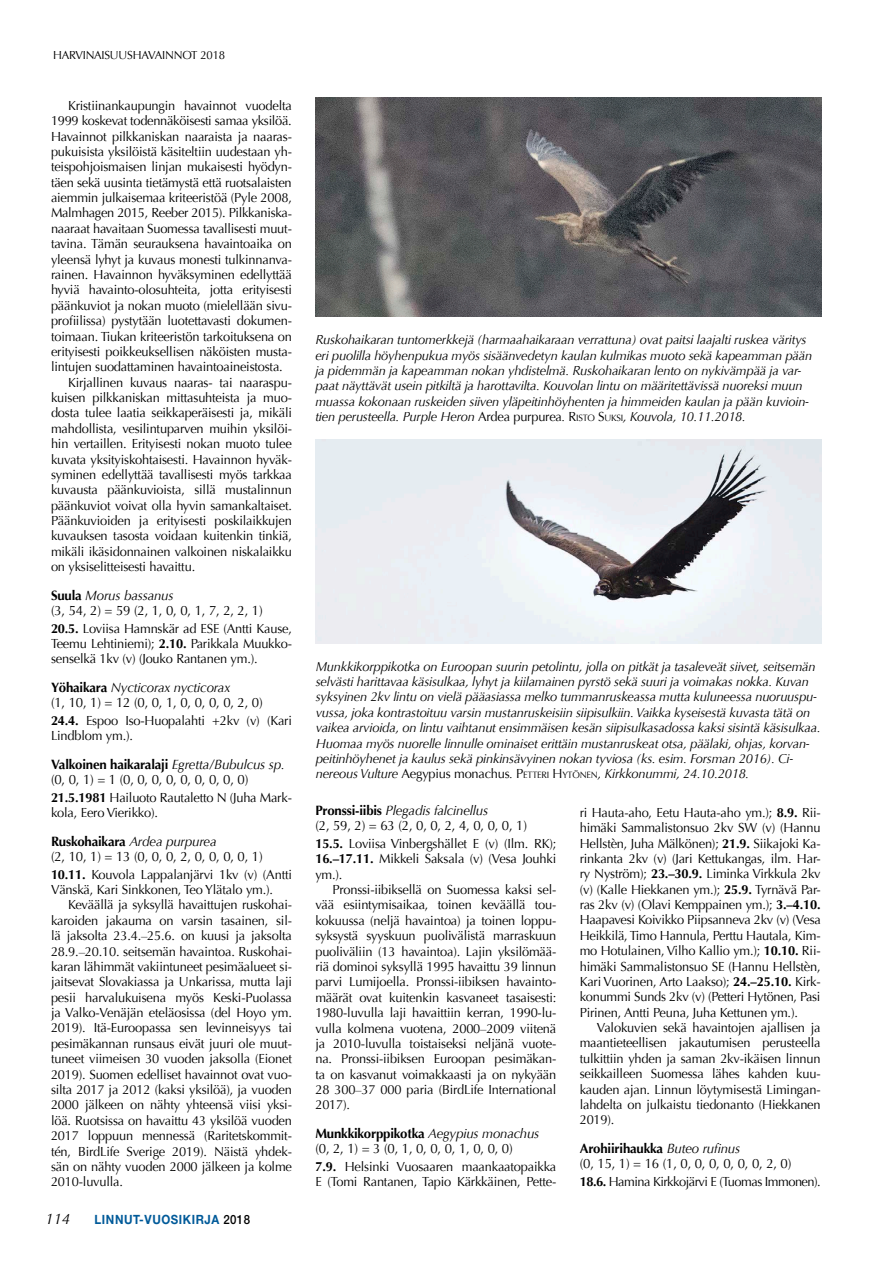
<style>
.page{position:relative;width:893px;height:1263px;background:#fff}
.page>*{position:absolute;margin:0;border:0;box-sizing:border-box;transform-origin:0 0}
.t1{font:italic 15px "Optima";color:#000}
.t2{font:13.5px/15.5px "Optima";letter-spacing:-.015em;color:#000}
.t3{font:13.2px/15.5px "Optima";letter-spacing:-.015em;color:#000;text-align:justify}
.t4{font:italic 13.2px/15.3px "Optima";letter-spacing:-.015em;color:#000}
.t5{font:13.2px "Optima";letter-spacing:-.04em;color:#000}
.t6{font:700 12.75px "Helvetica Neue";letter-spacing:.05em;color:#005a99;scale:.9 1}
.t7{font:11.7px "Optima";letter-spacing:-.02em;color:#000}
.s1{font-weight:700}
.s2{font-style:italic}
.s3{font-weight:500;color:#000}
.s4{font-style:normal}
.s5{font-style:normal;font-size:9.15px}
</style>
<div class="page">
<img style="left:315px;top:98px;width:506px;height:219px">
<img style="left:315px;top:440px;width:506px;height:204px">
<p class="t7" style="left:53px;top:49px;width:173px">HARVINAISUUSHAVAINNOT 2018</p>
<p class="t3" style="left:68px;top:98px;width:225px">Kristiinankaupungin havainnot vuodelta</p>
<p class="t3" style="left:51px;top:113px;width:242px">1999 koskevat todennäköisesti samaa yksilöä.</p>
<p class="t3" style="left:51px;top:129px;width:242px">Havainnot pilkkaniskan naaraista ja naaras-</p>
<p class="t3" style="left:51px;top:144px;width:242px">pukuisista yksilöistä käsiteltiin uudestaan yh-</p>
<p class="t3" style="left:51px;top:159px;width:242px">teispohjoismaisen linjan mukaisesti hyödyn-</p>
<p class="t3" style="left:51px;top:175px;width:242px">täen sekä uusinta tietämystä että ruotsalaisten</p>
<p class="t3" style="left:51px;top:190px;width:242px">aiemmin julkaisemaa kriteeristöä (Pyle 2008,</p>
<p class="t3" style="left:51px;top:205px;width:242px">Malmhagen 2015, Reeber 2015). Pilkkaniska-</p>
<p class="t3" style="left:51px;top:221px;width:242px">naaraat havaitaan Suomessa tavallisesti muut-</p>
<p class="t3" style="left:51px;top:236px;width:242px">tavina. Tämän seurauksena havaintoaika on</p>
<p class="t3" style="left:51px;top:252px;width:242px">yleensä lyhyt ja kuvaus monesti tulkinnanva-</p>
<p class="t3" style="left:51px;top:267px;width:242px">rainen. Havainnon hyväksyminen edellyttää</p>
<p class="t3" style="left:51px;top:282px;width:242px">hyviä havainto-olosuhteita, jotta erityisesti</p>
<p class="t3" style="left:51px;top:298px;width:242px">päänkuviot ja nokan muoto (mielellään sivu-</p>
<p class="t3" style="left:51px;top:313px;width:242px">profiilissa) pystytään luotettavasti dokumen-</p>
<p class="t3" style="left:51px;top:328px;width:242px">toimaan. Tiukan kriteeristön tarkoituksena on</p>
<p class="t3" style="left:51px;top:344px;width:242px">erityisesti poikkeuksellisen näköisten musta-</p>
<p class="t3" style="left:51px;top:359px;width:233px">lintujen suodattaminen havaintoaineistosta.</p>
<p class="t3" style="left:68px;top:375px;width:225px">Kirjallinen kuvaus naaras- tai naaraspu-</p>
<p class="t3" style="left:51px;top:390px;width:242px">kuisen pilkkaniskan mittasuhteista ja muo-</p>
<p class="t3" style="left:51px;top:405px;width:242px">dosta tulee laatia seikkaperäisesti ja, mikäli</p>
<p class="t3" style="left:51px;top:421px;width:242px">mahdollista, vesilintuparven muihin yksilöi-</p>
<p class="t3" style="left:51px;top:436px;width:242px">hin vertaillen. Erityisesti nokan muoto tulee</p>
<p class="t3" style="left:51px;top:451px;width:242px">kuvata yksityiskohtaisesti. Havainnon hyväk-</p>
<p class="t3" style="left:51px;top:467px;width:242px">syminen edellyttää tavallisesti myös tarkkaa</p>
<p class="t3" style="left:51px;top:482px;width:242px">kuvausta päänkuvioista, sillä mustalinnun</p>
<p class="t3" style="left:51px;top:498px;width:242px">päänkuviot voivat olla hyvin samankaltaiset.</p>
<p class="t3" style="left:51px;top:513px;width:242px">Päänkuvioiden ja erityisesti poskilaikkujen</p>
<p class="t3" style="left:51px;top:528px;width:242px">kuvauksen tasosta voidaan kuitenkin tinkiä,</p>
<p class="t3" style="left:51px;top:544px;width:242px">mikäli ikäsidonnainen valkoinen niskalaikku</p>
<p class="t3" style="left:51px;top:559px;width:146px">on yksiselitteisesti havaittu.</p>
<p class="t2" style="left:51px;top:587px;width:213px"><span class="s1">Suula</span> <span class="s2">Morus bassanus<br></span>(3, 54, 2) = 59 (2, 1, 0, 0, 1, 7, 2, 2, 1)</p>
<p class="t3" style="left:51px;top:621px;width:242px"><span class="s1">20.5.</span> Loviisa Hamnskär ad ESE (Antti Kause, Teemu Lehtiniemi); <span class="s1">2.10.</span> Parikkala Muukko&shy;senselkä 1kv (v) (Jouko Rantanen ym.).</p>
<p class="t2" style="left:51px;top:680px;width:213px"><span class="s1">Yöhaikara</span> <span class="s2">Nycticorax nycticorax<br></span>(1, 10, 1) = 12 (0, 0, 1, 0, 0, 0, 0, 2, 0)</p>
<p class="t3" style="left:51px;top:713px;width:242px"><span class="s1">24.4.</span> Espoo Iso-Huopalahti +2kv (v) (Kari<br>Lindblom ym.).</p>
<p class="t2" style="left:51px;top:757px;width:235px"><span class="s1">Valkoinen haikaralaji</span> <span class="s2">Egretta/Bubulcus sp. </span>(0, 0, 1) = 1 (0, 0, 0, 0, 0, 0, 0, 0, 0)</p>
<p class="t3" style="left:51px;top:790px;width:242px"><span class="s1">21.5.1981</span> Hailuoto Rautaletto N (Juha Mark&shy;kola, Eero Vierikko).</p>
<p class="t2" style="left:51px;top:833px;width:213px"><span class="s1">Ruskohaikara</span> <span class="s2">Ardea purpurea<br></span>(2, 10, 1) = 13 (0, 0, 0, 2, 0, 0, 0, 0, 1)</p>
<p class="t3" style="left:51px;top:867px;width:242px"><span class="s1">10.11.</span> Kouvola Lappalanjärvi 1kv (v) (Antti<br>Vänskä, Kari Sinkkonen, Teo Ylätalo ym.).</p>
<p class="t3" style="left:51px;top:897px;width:242px;text-indent:17px">Keväällä ja syksyllä havaittujen ruskohai&shy;karoiden jakauma on varsin tasainen, sil&shy;lä jaksolta 23.4.–25.6. on kuusi ja jaksolta 28.9.–20.10. seitsemän havaintoa. Ruskohai&shy;karan lähimmät vakiintuneet pesimäalueet si&shy;jaitsevat Slovakiassa ja Unkarissa, mutta laji pesii harvalukuisena myös Keski-Puolassa ja Valko-Venäjän eteläosissa (del Hoyo ym.<br>2019). Itä-Euroopassa sen levinneisyys tai pesimäkannan runsaus eivät juuri ole muut&shy;tuneet viimeisen 30 vuoden jaksolla (Eionet 2019). Suomen edelliset havainnot ovat vuo&shy;silta 2017 ja 2012 (kaksi yksilöä), ja vuoden 2000 jälkeen on nähty yhteensä viisi yksi&shy;löä. Ruotsissa on havaittu 43 yksilöä vuoden 2017 loppuun mennessä (Raritetskommit&shy;tén, BirdLife Sverige 2019). Näistä yhdek&shy;sän on nähty vuoden 2000 jälkeen ja kolme 2010-luvulla.</p>
<p class="t1" style="left:45px;top:1210px;width:27px">114</p>
<p class="t6" style="left:95px;top:1211px;width:174px">LINNUT-VUOSIKIRJA <span class="s3">2018</span></p>
<p class="t4" style="left:315px;top:332px;width:498px">Ruskohaikaran tuntomerkkejä (harmaahaikaraan verrattuna) ovat paitsi laajalti ruskea väritys eri puolilla höyhenpukua myös sisäänvedetyn kaulan kulmikas muoto sekä kapeamman pään ja pidemmän ja kapeamman nokan yhdistelmä. Ruskohaikaran lento on nykivämpää ja var&shy;paat näyttävät usein pitkiltä ja harottavilta. Kouvolan lintu on määritettävissä nuoreksi muun muassa kokonaan ruskeiden siiven yläpeitinhöyhenten ja himmeiden kaulan ja pään kuvioin&shy;tien perusteella. Purple Heron <span class="s4">Ardea purpurea</span>. <span class="s4">R</span><span class="s5">ISTO</span> <span class="s4">S</span><span class="s5">UKSI</span>, Kouvola, 10.11.2018.</p>
<p class="t4" style="left:316px;top:659px;width:506px">Munkkikorppikotka on Euroopan suurin petolintu, jolla on pitkät ja tasaleveät siivet, seitsemän selvästi harittavaa käsisulkaa, lyhyt ja kiilamainen pyrstö sekä suuri ja voimakas nokka. Kuvan syksyinen 2kv lintu on vielä pääasiassa melko tummanruskeassa mutta kuluneessa nuoruuspu&shy;vussa, joka kontrastoituu varsin mustanruskeisiin siipisulkiin. Vaikka kyseisestä kuvasta tätä on vaikea arvioida, on lintu vaihtanut ensimmäisen kesän siipisulkasadossa kaksi sisintä käsisulkaa.<br>Huomaa myös nuorelle linnulle ominaiset erittäin mustanruskeat otsa, päälaki, ohjas, korvan&shy;peitinhöyhenet ja kaulus sekä pinkinsävyinen nokan tyviosa (ks. esim. Forsman 2016). Ci&shy;nereous Vulture <span class="s4">Aegypius monachus</span>. <span class="s4">P</span> <span class="s5">ETTERI</span> <span class="s4">H</span><span class="s5">YTÖNEN</span>, Kirkkonummi, 24.10.2018.</p>
<p class="t2" style="left:315px;top:803px;width:213px"><span class="s1">Pronssi-iibis</span> <span class="s2">Plegadis falcinellus<br></span>(2, 59, 2) = 63 (2, 0, 0, 2, 4, 0, 0, 0, 1)</p>
<p class="t3" style="left:315px;top:836px;width:242px"><span class="s1">15.5.</span> Loviisa Vinbergshället E (v) (Ilm. RK); <span class="s1">16.–17.11.</span> Mikkeli Saksala (v) (Vesa Jouhki ym.).</p>
<p class="t3" style="left:315px;top:882px;width:242px;text-indent:17px">Pronssi-iibiksellä on Suomessa kaksi sel&shy;vää esiintymisaikaa, toinen keväällä tou&shy;kokuussa (neljä havaintoa) ja toinen loppu&shy;syksystä syyskuun puolivälistä marraskuun puoliväliin (13 havaintoa). Lajin yksilömää&shy;riä dominoi syksyllä 1995 havaittu 39 linnun parvi Lumijoella. Pronssi-iibiksen havainto&shy;määrät ovat kuitenkin kasvaneet tasaisesti:<br>1980-luvulla laji havaittiin kerran, 1990-lu&shy;vulla kolmena vuotena, 2000–2009 viitenä ja 2010-luvulla toistaiseksi neljänä vuote&shy;na. Pronssi-iibiksen Euroopan pesimäkan&shy;ta on kasvanut voimakkaasti ja on nykyään 28 300–37 000 paria (BirdLife International 2017).</p>
<p class="t2" style="left:315px;top:1126px;width:226px"><span class="s1">Munkkikorppikotka</span> <span class="s2">Aegypius monachus </span>(0, 2, 1) = 3 (0, 1, 0, 0, 0, 1, 0, 0, 0)</p>
<p class="t3" style="left:315px;top:1159px;width:242px"><span class="s1">7.9.</span> Helsinki Vuosaaren maankaatopaikka<br>E (Tomi Rantanen, Tapio Kärkkäinen, Pette-</p>
<p class="t3" style="left:580px;top:805px;width:243px">ri Hauta-aho, Eetu Hauta-aho ym.); <span class="s1">8.9.</span> Rii&shy;himäki Sammalistonsuo 2kv SW (v) (Hannu Hellstèn, Juha Mälkönen); <span class="s1">21.9.</span> Siikajoki Ka&shy;rinkanta 2kv (v) (Jari Kettukangas, ilm. Har&shy;ry Nyström); <span class="s1">23.–30.9.</span> Liminka Virkkula 2kv (v) (Kalle Hiekkanen ym.); <span class="s1">25.9.</span> Tyrnävä Par&shy;ras 2kv (v) (Olavi Kemppainen ym.); <span class="s1">3.–4.10.<br></span>Haapavesi Koivikko Piipsanneva 2kv (v) (Vesa Heikkilä, Timo Hannula, Perttu Hautala, Kim&shy;mo Hotulainen, Vilho Kallio ym.); <span class="s1">10.10.</span> Rii&shy;himäki Sammalistonsuo SE (Hannu Hellstèn, Kari Vuorinen, Arto Laakso); <span class="s1">24.–25.10.</span> Kirk&shy;konummi Sunds 2kv (v) (Petteri Hytönen, Pasi Pirinen, Antti Peuna, Juha Kettunen ym.).</p>
<p class="t3" style="left:580px;top:1020px;width:242px;text-indent:17px">Valokuvien sekä havaintojen ajallisen ja maantieteellisen jakautumisen perusteella tulkittiin yhden ja saman 2kv-ikäisen linnun seikkailleen Suomessa lähes kahden kuu&shy;kauden ajan. Linnun löytymisestä Limingan&shy;lahdelta on julkaistu tiedonanto (Hiekkanen 2019).</p>
<p class="t2" style="left:580px;top:1141px;width:213px"><span class="s1">Arohiirihaukka</span> <span class="s2">Buteo rufinus<br></span>(0, 15, 1) = 16 (1, 0, 0, 0, 0, 0, 0, 2, 0)</p>
<p class="t5" style="left:580px;top:1174px;width:243px"><span class="s1">18.6.</span> Hamina Kirkkojärvi E (Tuomas Immonen).</p>
</div>
